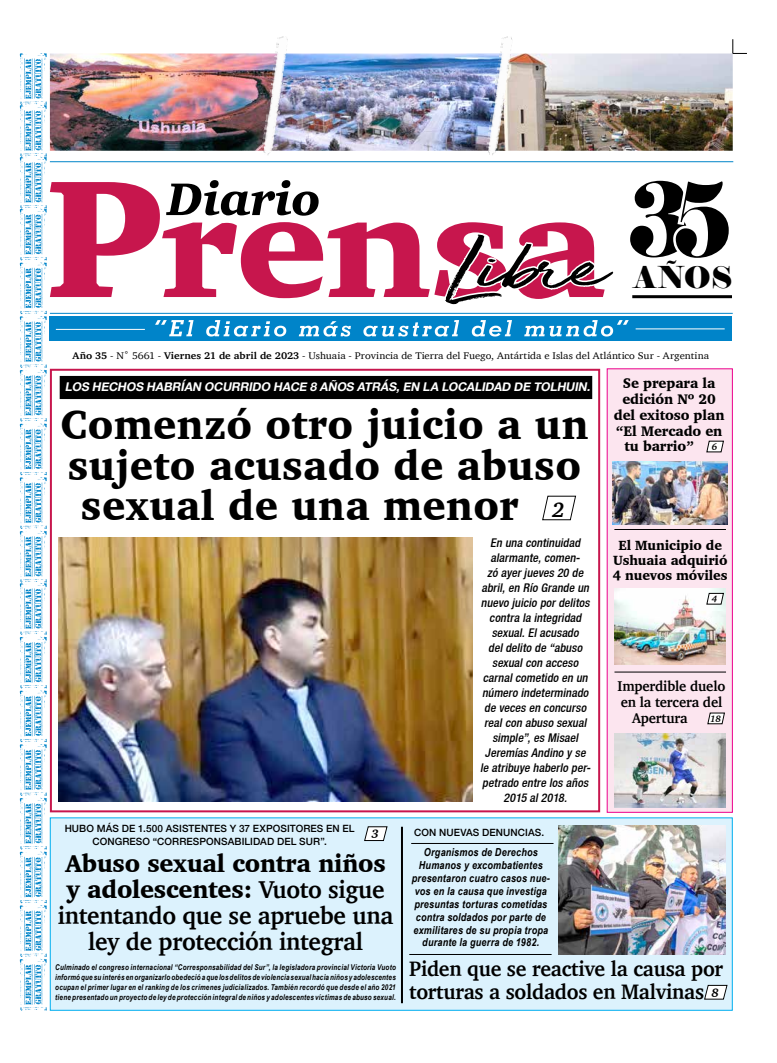
<style>
.page{position:relative;width:777px;height:1063px;background:#fff}
.page>*{position:absolute;margin:0;border:0;box-sizing:border-box;transform-origin:0 0}
.t1{font:102px "Elephant";color:#000;scale:.84 1}
.t2{font:900 41.5px "Charter";letter-spacing:.01em;color:#000;scale:.95 1}
.t3{font:30.1px "Elephant";color:#000}
.t4{font:700 24.9px/26px "Charter";letter-spacing:-.01em;color:#000;text-align:center;scale:.95 1}
.t5{font:700 21.4px/23.7px "Charter";letter-spacing:-.01em;color:#000;scale:.95 1}
.t6{font:italic 700 21.2px "Charter";color:#000}
.t7{font:700 14.5px "Charter";letter-spacing:-.01em;color:#000;scale:.95 1}
.t8{font:900 14.2px "Charter";letter-spacing:-.01em;color:#000;scale:.95 1}
.t9{font:900 13.7px/15.1px "Charter";letter-spacing:-.01em;color:#000;text-align:center;scale:.95 1}
.t10{font:italic 700 12.4px "Charter";color:#000}
.t11{font:italic 700 12.1px "Helvetica Neue";color:#fff}
.t12{font:italic 500 condensed 12px/15px "Helvetica Neue LT";color:#000;text-align:center}
.t13{font:italic 700 11px/12.9px "Arial Narrow";letter-spacing:.02em;color:#000;text-align:center}
.t14{font:500 10px/13px "Helvetica Neue";letter-spacing:.01em;color:#000;text-align:center}
.t15{font:9.9px "Charter";letter-spacing:.005em;color:#000;scale:1.07 1}
.t16{font:italic 700 9.4px "Charter";color:#000}
.t17{font:italic 700 8px/10px "Arial Narrow";letter-spacing:.03em;color:#000;text-align:justify;scale:.96 1}
.s1{font-weight:700}
.s2{font-weight:900}
</style>
<div class="page">
<img style="left:20px;top:39px;width:727px;height:972px">
<h1 class="t1" style="left:628px;top:156px;width:75px">3</h1>
<h1 class="t1" style="left:674px;top:156px;width:71px">5</h1>
<h3 class="t3" style="left:634px;top:258px;width:100px">AÑOS</h3>
<p class="t15" style="left:72px;top:347px;width:596px"><span class="s1">Año 35</span> - N˚ 5661 - <span class="s1">Viernes 21 de abril de 2023</span> - Ushuaia - Provincia de Tierra del Fuego, Antártida e Islas del Atlántico Sur - Argentina</p>
<h3 class="t11" style="left:65px;top:378px;width:530px">LOS HECHOS HABRÍAN OCURRIDO HACE 8AÑOS ATRÁS,EN LA LOCALIDAD DE TOLHUIN.</h3>
<h2 class="t2" style="left:60px;top:399px;width:557px">Comenzó otro juicio a un</h2>
<h2 class="t2" style="left:68px;top:440px;width:541px">sujeto acusado de abuso</h2>
<h2 class="t2" style="left:81px;top:480px;width:462px">sexual de una menor</h2>
<h3 class="t6" style="left:552px;top:492px;width:14px">2</h3>
<p class="t12" style="left:480px;top:535px;width:114px">En una continuidad alarmante,comen-<br>zó ayerjueves 20 de abril,en Río Grande un nuevo juicio pordelitos contra la integridad sexual.Elacusado deldelito de “abuso sexualcon acceso carnalcometido en un número indeterminado de veces en concurso realcon abuso sexual simple”,es Misael<br>Jeremías Andino y se le atribuye haberlo per&shy;petrado entre los años<br>2015 al2018.</p>
<h3 class="t8" style="left:623px;top:375px;width:99px">Se prepara la</h3>
<h3 class="t8" style="left:622px;top:390px;width:100px">edición Nº 20</h3>
<h3 class="t8" style="left:614px;top:406px;width:118px">del exitoso plan</h3>
<h3 class="t8" style="left:616px;top:422px;width:114px">“El Mercado en</h3>
<h3 class="t8" style="left:624px;top:438px;width:75px">tu barrio”</h3>
<p class="t16" style="left:712px;top:439px;width:7px">6</p>
<h3 class="t9" style="left:613px;top:538px;width:122px">El Municipio de<br>Ushuaia adquirió<br>4 nuevos móviles</h3>
<p class="t16" style="left:712px;top:591px;width:7px">4</p>
<h3 class="t7" style="left:617px;top:673px;width:115px">Imperdible duelo</h3>
<h3 class="t7" style="left:620px;top:689px;width:108px">en la tercera del</h3>
<h3 class="t7" style="left:632px;top:705px;width:60px">Apertura</h3>
<p class="t16" style="left:710px;top:710px;width:12px">18</p>
<p class="t14" style="left:65px;top:821px;width:291px">HUBO MÁS DE 1.500 ASISTENTES Y 37 EXPOSITORES EN EL<br>CONGRESO “CORRESPONSABILIDAD DEL SUR”.</p>
<h3 class="t10" style="left:371px;top:823px;width:9px">3</h3>
<h3 class="t4" style="left:58px;top:851px;width:355px"><span class="s2">Abuso sexual contra niños y adolescentes:</span> Vuoto sigue intentando que se apruebe una ley de protección integral</h3>
<p class="t17" style="left:55px;top:962px;width:356px">Culminado el congreso internacional “Corresponsabilidad del Sur”, la legisladora provincial Victoria Vuoto informó que su interés en organizarlo obedeció a que los delitos de violencia sexual hacia niños y adolescentes ocupan el primer lugar en el ranking de los crímenes judicializados. También recordó que desde el año 2021 tiene presentado un proyecto de ley de protección integral de niños y adolescentes víctimas de abuso sexual.</p>
<p class="t14" style="left:414px;top:825px;width:131px">CON NUEVAS DENUNCIAS.</p>
<h3 class="t13" style="left:412px;top:845px;width:140px">Organismos de Derechos<br>Humanos y excombatientes presentaron cuatro casos nue&shy;vos en la causa que investiga presuntas torturas cometidas contra soldados por parte de exmilitares de su propia tropa durante la guerra de 1982.</h3>
<h3 class="t5" style="left:409px;top:956px;width:332px">Piden que se reactive la causa por torturas a soldados en Malvinas</h3>
<h3 class="t10" style="left:711px;top:982px;width:9px">8</h3>
</div>
